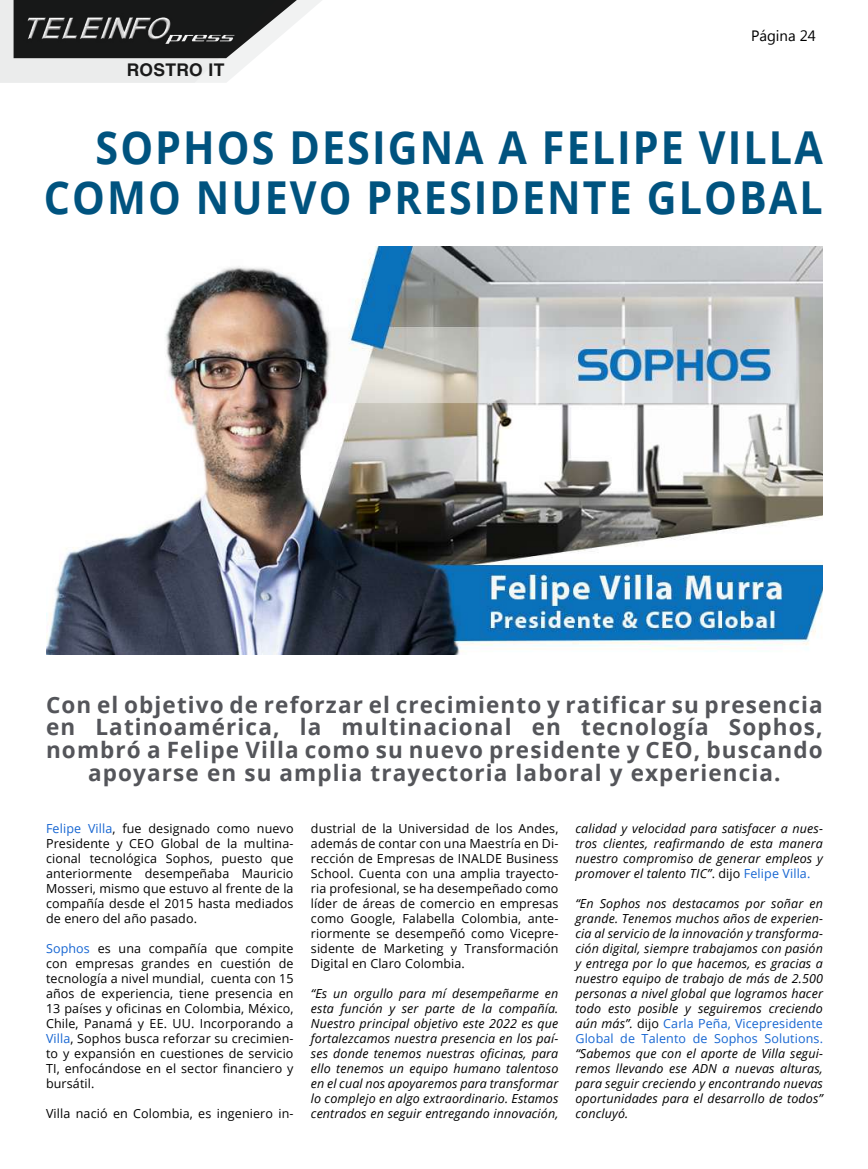
<style>
.page{position:relative;width:868px;height:1169px;background:#fff}
.page>*{position:absolute;margin:0;border:0;box-sizing:border-box;transform-origin:0 0}
.t1{font:700 45.38px/49.5px "Open Sans";letter-spacing:.05em;color:#00537f;text-align:right;scale:.91 1}
.t2{font:700 22.5px/22.5px "Open Sans";letter-spacing:.05em;color:#54555a;text-align:center}
.t3{font:700 17.5px "Helvetica LT Std";letter-spacing:.015em;color:#1a1a1a}
.t4{font:15px "Myanmar Text";color:#000}
.t5{font:italic 12.5px/15px "Open Sans";letter-spacing:.01em;color:#000;text-align:justify}
.t6{font:12.5px/15px "Open Sans";letter-spacing:.01em;color:#000;text-align:justify}
.s1{color:#1766d2}
.s2{font-style:normal}
.s3{font-style:normal;color:#1766d2}
</style>
<div class="page">
<svg style="left:0;top:0;width:322px;height:83px"></svg>
<img style="left:23px;top:10px;width:215px;height:48px">
<img style="left:46px;top:246px;width:777px;height:409px">
<h3 class="t3" style="left:127px;top:59px;width:99px">ROSTRO IT</h3>
<p class="t4" style="left:751px;top:27px;width:66px">Página 24</p>
<h1 class="t1" style="left:44px;top:122px;width:857px">SOPHOS DESIGNA A FELIPE VILLA<br>COMO NUEVO PRESIDENTE GLOBAL</h1>
<p class="t2" style="left:46px;top:693px;width:778px">Con el objetivo de reforzar el crecimiento y ratificar su presencia en Latinoamérica, la multinacional en tecnología Sophos, nombró a Felipe Villa como su nuevo presidente y CEO, buscando apoyarse en su amplia trayectoria laboral y experiencia.</p>
<p class="t6" style="left:46px;top:820px;width:249px"><span class="s1">Felipe Villa</span>, fue designado como nuevo Presidente y CEO Global de la multina&shy;cional tecnológica Sophos, puesto que anteriormente desempeñaba Mauricio Mosseri, mismo que estuvo al frente de la compañía desde el 2015 hasta mediados de enero del año pasado.</p>
<p class="t6" style="left:46px;top:940px;width:249px"><span class="s1">Sophos</span> es una compañía que compite con empresas grandes en cuestión de tecnología a nivel mundial, cuenta con 15 años de experiencia, tiene presencia en 13 países y oficinas en Colombia, México, Chile, Panamá y EE. UU. Incorporando a <span class="s1">Villa</span>, Sophos busca reforzar su crecimien&shy;to y expansión en cuestiones de servicio TI, enfocándose en el sector financiero y bursátil.</p>
<p class="t6" style="left:46px;top:1105px;width:249px">Villa nació en Colombia, es ingeniero in-</p>
<p class="t5" style="left:575px;top:820px;width:249px">calidad y velocidad para satisfacer a nues&shy;tros clientes, reafirmando de esta manera nuestro compromiso de generar empleos y promover el talento TIC”<span class="s2">. dijo</span> <span class="s3">Felipe Villa.</span></p>
<p class="t5" style="left:575px;top:895px;width:249px">“En Sophos nos destacamos por soñar en grande. Tenemos muchos años de experien&shy;cia al servicio de la innovación y transforma&shy;ción digital, siempre trabajamos con pasión y entrega por lo que hacemos, es gracias a nuestro equipo de trabajo de más de 2.500 personas a nivel global que logramos hacer todo esto posible y seguiremos creciendo aún más”. <span class="s2">dijo</span> <span class="s3">Carla Peña, Vicepresidente Global de Talento de Sophos Solutions.</span></p>
<p class="t5" style="left:575px;top:1045px;width:249px">“Sabemos que con el aporte de Villa segui&shy;remos llevando ese ADN a nuevas alturas, para seguir creciendo y encontrando nuevas oportunidades para el desarrollo de todos” concluyó.</p>
<p class="t6" style="left:311px;top:820px;width:249px">dustrial de la Universidad de los Andes, además de contar con una Maestría en Di&shy;rección de Empresas de INALDE Business School. Cuenta con una amplia trayecto&shy;ria profesional, se ha desempeñado como líder de áreas de comercio en empresas como Google, Falabella Colombia, ante&shy;riormente se desempeñó como Vicepre&shy;sidente de Marketing y Transformación Digital en Claro Colombia.</p>
<p class="t5" style="left:311px;top:985px;width:249px">“Es un orgullo para mí desempeñarme en esta función y ser parte de la compañía.<br>Nuestro principal objetivo este 2022 es que fortalezcamos nuestra presencia en los paí&shy;ses donde tenemos nuestras oficinas, para ello tenemos un equipo humano talentoso en el cual nos apoyaremos para transformar lo complejo en algo extraordinario. Estamos centrados en seguir entregando innovación,</p>
</div>
